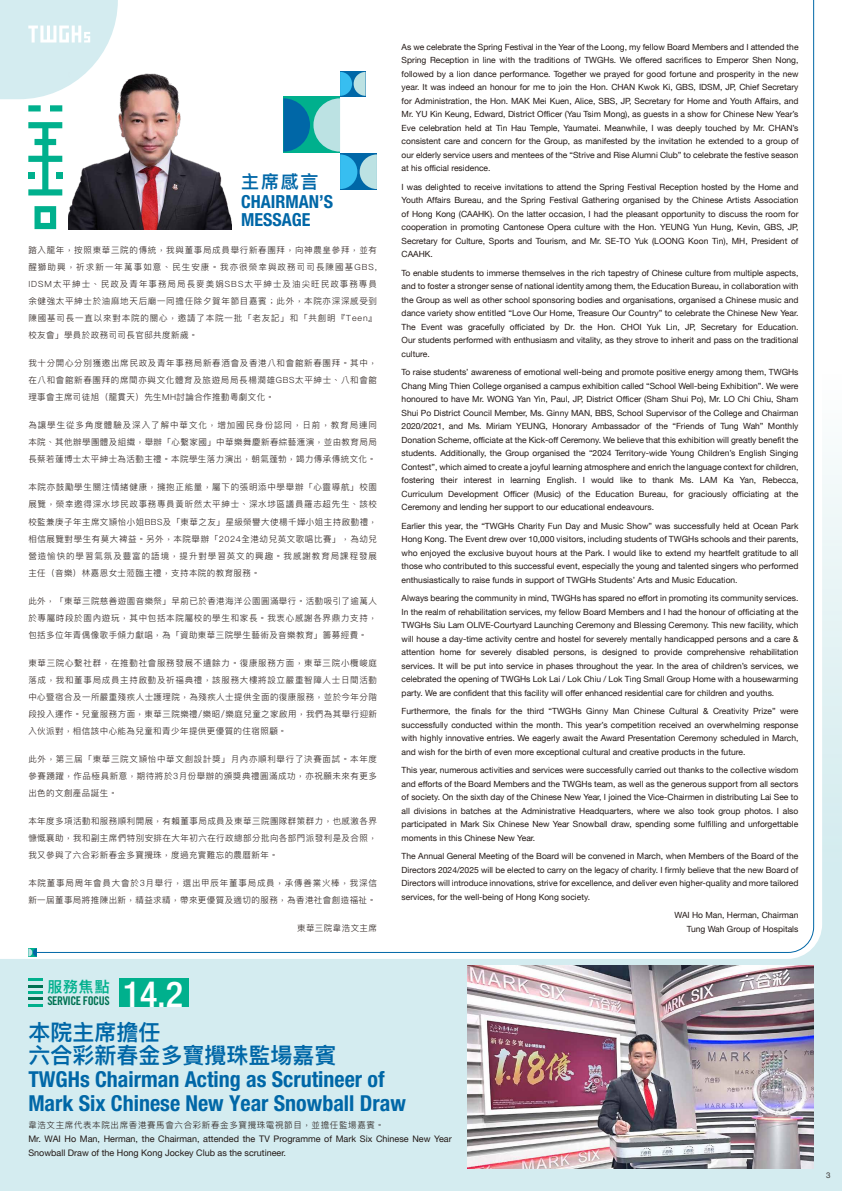
<style>
.page{position:relative;width:842px;height:1191px;background:#fff}
.page>*{position:absolute;margin:0;border:0;box-sizing:border-box;transform-origin:0 0}
.t1{font:500 condensed 36px "Helvetica Neue LT";color:#fff}
.t2{font:700 condensed 22px/24px "Helvetica Neue LT Pro";color:#0067a7}
.t3{font:600 22px/23px "Ping Fang TC";color:#0067a7}
.t4{font:700 condensed 18px/18px "Helvetica Neue LT Pro";color:#0067a7}
.t5{font:600 18px "Ping Fang TC";color:#0067a7}
.t6{font:600 15px "Ping Fang TC";color:#00b08d}
.t7{font:12px "Trade Gothic LT Std Bd Cn 20";letter-spacing:-.04em;color:#007253}
.t8{font:9px/14px "Helvetica Neue LT";color:#221815}
.t9{font:8.5px/13.5px "Helvetica Neue LT";color:#221815;text-align:justify}
.t10{font:300 8.5px/17px "Ping Fang TC";letter-spacing:.05em;color:#221815;text-align:justify}
.t11{font:300 8.5px/17px "Ping Fang TC";letter-spacing:.07em;color:#221815}
.t12{font:300 8.5px "Ping Fang TC";letter-spacing:.075em;color:#221815}
.t13{font:8px "Helvetica Neue LT";color:#3e3a39}
</style>
<div class="page">
<div style="left:0;top:370px;width:842px;height:821px;background:#d4ecf0"></div>
<div style="left:0;top:99px;width:822px;height:860px;background:#fff"></div>
<div style="left:32px;top:0;width:783px;height:953px;background:#fff"></div>
<svg style="left:28px;top:948px;width:9px;height:8px"></svg>
<hr style="left:28px;top:991px;width:15px;height:3px;background:#00b08d">
<hr style="left:28px;top:997px;width:15px;height:3px;background:#007253">
<hr style="left:28px;top:984px;width:15px;height:3px;background:#007253">
<hr style="left:28px;top:978px;width:15px;height:3px;background:#00b08d">
<hr style="left:28px;top:1003px;width:15px;height:3px;background:#00b08d">
<div style="left:119px;top:978px;width:69px;height:28px;background:#00b08d"></div>
<img style="left:467px;top:965px;width:347px;height:203px">
<div style="left:340px;top:153px;width:37px;height:37px;background:#0067a7"></div>
<div style="left:340px;top:71px;width:26px;height:26px;background:#0067a7"></div>
<svg style="left:283px;top:72px;width:94px;height:117px"></svg>
<svg style="left:28px;top:122px;width:34px;height:73px"></svg>
<svg style="left:35px;top:206px;width:21px;height:23px"></svg>
<div style="left:28px;top:172px;width:7px;height:7px;background:#00b08d"></div>
<div style="left:56px;top:172px;width:6px;height:7px;background:#00b08d"></div>
<svg style="left:28px;top:105px;width:13px;height:6px"></svg>
<svg style="left:50px;top:105px;width:12px;height:6px"></svg>
<svg style="left:0;top:0;width:118px;height:99px;background:#d9eef1"></svg>
<img style="left:68px;top:72px;width:163px;height:157px">
<h3 class="t5" style="left:241px;top:170px;width:79px">主席感言</h3>
<h3 class="t4" style="left:241px;top:192px;width:94px">CHAIRMAN’S<br>MESSAGE</h3>
<p class="t10" style="left:28px;top:242px;width:350px">踏入龍年，按照東華三院的傳統，我與董事局成員舉行新春團拜，向神農皇參拜，並有醒獅助興，祈求新一年萬事如意、民生安康。我亦很榮幸與政務司司長陳國基GBS, IDSM太平紳士、民政及青年事務局局長麥美娟SBS太平紳士及油尖旺民政事務專員余健強太平紳士於油麻地天后廟一同擔任除夕賀年節目嘉賓；此外，本院亦深深感受到陳國基司長一直以來對本院的關心，邀請了本院一批「老友記」和「共創明『Teen』校友會」學員於政務司司長官邸共度新歲。</p>
<p class="t10" style="left:28px;top:355px;width:350px">我十分開心分別獲邀出席民政及青年事務局新春酒會及香港八和會館新春團拜。其中，在八和會館新春團拜的席間亦與文化體育及旅遊局局長楊潤雄GBS太平紳士、八和會館理事會主席司徒旭（龍貫天）先生MH討論合作推動粵劇文化。</p>
<p class="t10" style="left:28px;top:417px;width:350px">為讓學生從多角度體驗及深入了解中華文化，增加國民身份認同，日前，教育局連同本院、其他辦學團體及組織，舉辦「心繫家國」中華樂舞慶新春綜藝滙演，並由教育局局長蔡若蓮博士太平紳士為活動主禮。本院學生落力演出，朝氣蓬勃，竭力傳承傳統文化。</p>
<p class="t10" style="left:28px;top:479px;width:350px">本院亦鼓勵學生關注情緒健康，擁抱正能量，屬下的張明添中學舉辦「心靈導航」校園展覽，榮幸邀得深水埗民政事務專員黃昕然太平紳士、深水埗區議員羅志超先生、該校校監兼庚子年主席文頴怡小姐BBS及「東華之友」星級榮譽大使楊千嬅小姐主持啟動禮，相信展覽對學生有莫大裨益。另外，本院舉辦「2024全港幼兒英文歌唱比賽」，為幼兒營造愉快的學習氣氛及豐富的語境，提升對學習英文的興趣。我感謝教育局課程發展主任（音樂）林嘉恩女士蒞臨主禮，支持本院的教育服務。</p>
<p class="t10" style="left:28px;top:592px;width:350px">此外，「東華三院慈善遊園音樂祭」早前已於香港海洋公園圓滿舉行。活動吸引了逾萬人於專屬時段於園內遊玩，其中包括本院屬校的學生和家長。我衷心感謝各界鼎力支持，包括多位年青偶像歌手傾力獻唱，為「資助東華三院學生藝術及音樂教育」籌募經費。</p>
<p class="t10" style="left:28px;top:654px;width:350px">東華三院心繫社群，在推動社會服務發展不遺餘力。復康服務方面，東華三院小欖峻庭落成，我和董事局成員主持啟動及祈福典禮，該服務大樓將設立嚴重智障人士日間活動中心暨宿合及一所嚴重殘疾人士護理院，為殘疾人士提供全面的復康服務，並於今年分階段投入運作。兒童服務方面，東華三院樂禮/樂昭/樂庭兒童之家啟用，我們為其舉行迎新入伙派對，相信該中心能為兒童和青少年提供更優質的住宿照顧。</p>
<p class="t10" style="left:28px;top:750px;width:350px">此外，第三屆「東華三院文頴怡中華文創設計獎」月內亦順利舉行了決賽面試。本年度參賽踴躍，作品極具新意，期待將於3月份舉辦的頒獎典禮圓滿成功，亦祝願未來有更多出色的文創產品誕生。</p>
<p class="t10" style="left:28px;top:812px;width:350px">本年度多項活動和服務順利開展，有賴董事局成員及東華三院團隊群策群力，也感激各界慷慨襄助，我和副主席們特別安排在大年初六在行政總部分批向各部門派發利是及合照，我又參與了六合彩新春金多寶攪珠，度過充實難忘的農曆新年。</p>
<p class="t11" style="left:28px;top:874px;width:350px">本院董事局周年會員大會於3月舉行，選出甲辰年董事局成員，承傳善業火棒，我深信新一屆董事局將推陳出新，精益求精，帶來更優質及適切的服務，為香港社會創造福祉。</p>
<p class="t10" style="left:297px;top:919px;width:81px">東華三院韋浩文主席</p>
<p class="t9" style="left:402px;top:40px;width:398px">As we celebrate the Spring Festival in the Year of the Loong, my fellow Board Members and I attended the Spring Reception in line with the traditions of TWGHs. We offered sacrifices to Emperor Shen Nong, followed by a lion dance performance. Together we prayed for good fortune and prosperity in the new year. It was indeed an honour for me to join the Hon. CHAN Kwok Ki, GBS, IDSM, JP, Chief Secretary for Administration, the Hon. MAK Mei Kuen, Alice, SBS, JP, Secretary for Home and Youth Affairs, and Mr. YU Kin Keung, Edward, District Officer (Yau Tsim Mong), as guests in a show for Chinese New Year’s Eve celebration held at Tin Hau Temple, Yaumatei. Meanwhile, I was deeply touched by Mr. CHAN’s consistent care and concern for the Group, as manifested by the invitation he extended to a group of our elderly service users and mentees of the “Strive and Rise Alumni Club” to celebrate the festive season at his official residence.</p>
<p class="t9" style="left:402px;top:180px;width:398px">I was delighted to receive invitations to attend the Spring Festival Reception hosted by the Home and Youth Affairs Bureau, and the Spring Festival Gathering organised by the Chinese Artists Association of Hong Kong (CAAHK). On the latter occasion, I had the pleasant opportunity to discuss the room for cooperation in promoting Cantonese Opera culture with the Hon. YEUNG Yun Hung, Kevin, GBS, JP, Secretary for Culture, Sports and Tourism, and Mr. SE-TO Yuk (LOONG Koon Tin), MH, President of CAAHK.</p>
<p class="t9" style="left:402px;top:266px;width:398px">To enable students to immerse themselves in the rich tapestry of Chinese culture from multiple aspects, and to foster a stronger sense of national identity among them, the Education Bureau, in collaboration with the Group as well as other school sponsoring bodies and organisations, organised a Chinese music and dance variety show entitled “Love Our Home, Treasure Our Country” to celebrate the Chinese New Year.<br>The Event was gracefully officiated by Dr. the Hon. CHOI Yuk Lin, JP, Secretary for Education.<br>Our students performed with enthusiasm and vitality, as they strove to inherit and pass on the traditional culture.</p>
<p class="t9" style="left:402px;top:365px;width:398px">To raise students’ awareness of emotional well-being and promote positive energy among them, TWGHs Chang Ming Thien College organised a campus exhibition called “School Well-being Exhibition”. We were honoured to have Mr. WONG Yan Yin, Paul, JP, District Officer (Sham Shui Po), Mr. LO Chi Chiu, Sham Shui Po District Council Member, Ms. Ginny MAN, BBS, School Supervisor of the College and Chairman 2020/2021, and Ms. Miriam YEUNG, Honorary Ambassador of the “Friends of Tung Wah” Monthly Donation Scheme, officiate at the Kick-off Ceremony. We believe that this exhibition will greatly benefit the students. Additionally, the Group organised the “2024 Territory-wide Young Children’s English Singing Contest”, which aimed to create a joyful learning atmosphere and enrich the language context for children, fostering their interest in learning English. I would like to thank Ms. LAM Ka Yan, Rebecca, Curriculum Development Officer (Music) of the Education Bureau, for graciously officiating at the Ceremony and lending her support to our educational endeavours.</p>
<p class="t9" style="left:402px;top:519px;width:398px">Earlier this year, the “TWGHs Charity Fun Day and Music Show” was successfully held at Ocean Park Hong Kong. The Event drew over 10,000 visitors, including students of TWGHs schools and their parents, who enjoyed the exclusive buyout hours at the Park. I would like to extend my heartfelt gratitude to all those who contributed to this successful event, especially the young and talented singers who performed enthusiastically to raise funds in support of TWGHs Students’ Arts and Music Education.</p>
<p class="t9" style="left:402px;top:591px;width:398px">Always bearing the community in mind, TWGHs has spared no effort in promoting its community services.<br>In the realm of rehabilitation services, my fellow Board Members and I had the honour of officiating at the TWGHs Siu Lam OLIVE-Courtyard Launching Ceremony and Blessing Ceremony. This new facility, which will house a day-time activity centre and hostel for severely mentally handicapped persons and a care &amp; attention home for severely disabled persons, is designed to provide comprehensive rehabilitation services. It will be put into service in phases throughout the year. In the area of children’s services, we celebrated the opening of TWGHs Lok Lai / Lok Chiu / Lok Ting Small Group Home with a housewarming party. We are confident that this facility will offer enhanced residential care for children and youths.</p>
<p class="t9" style="left:402px;top:704px;width:398px">Furthermore, the finals for the third “TWGHs Ginny Man Chinese Cultural &amp; Creativity Prize” were successfully conducted within the month. This year’s competition received an overwhelming response with highly innovative entries. We eagerly await the Award Presentation Ceremony scheduled in March, and wish for the birth of even more exceptional cultural and creative products in the future.</p>
<p class="t9" style="left:402px;top:763px;width:398px">This year, numerous activities and services were successfully carried out thanks to the collective wisdom and efforts of the Board Members and the TWGHs team, as well as the generous support from all sectors of society. On the sixth day of the Chinese New Year, I joined the Vice-Chairmen in distributing Lai See to all divisions in batches at the Administrative Headquarters, where we also took group photos. I also participated in Mark Six Chinese New Year Snowball draw, spending some fulfilling and unforgettable moments in this Chinese New Year.</p>
<p class="t9" style="left:402px;top:849px;width:398px">The Annual General Meeting of the Board will be convened in March, when Members of the Board of the Directors 2024/2025 will be elected to carry on the legacy of charity. I firmly believe that the new Board of Directors will introduce innovations, strive for excellence, and deliver even higher-quality and more tailored services, for the well-being of Hong Kong society.</p>
<p class="t9" style="left:674px;top:908px;width:126px;text-align:right">WAI Ho Man, Herman, Chairman<br>Tung Wah Group of Hospitals</p>
<h3 class="t6" style="left:47px;top:977px;width:64px">服務焦點</h3>
<h1 class="t1" style="left:123px;top:972px;width:62px">14.2</h1>
<h2 class="t3" style="left:28px;top:1020px;width:310px">本院主席擔任<br>六合彩新春金多寶攪珠監場嘉賓</h2>
<h2 class="t2" style="left:28px;top:1066px;width:379px">TWGHs Chairman Acting as Scrutineer of<br>Mark Six Chinese New Year Snowball Draw</h2>
<p class="t12" style="left:28px;top:1119px;width:357px">韋浩文主席代表本院出席香港賽馬會六合彩新春金多寶攪珠電視節目，並擔任監場嘉賓。</p>
<p class="t8" style="left:28px;top:1131px;width:425px">Mr. WAI Ho Man, Herman, the Chairman, attended the TV Programme of Mark Six Chinese New Year<br>Snowball Draw of the Hong Kong Jockey Club as the scrutineer.</p>
<h3 class="t7" style="left:47px;top:993px;width:64px">SERVICE FOCUS</h3>
<p class="t13" style="left:826px;top:1170px;width:6px">3</p>
</div>
